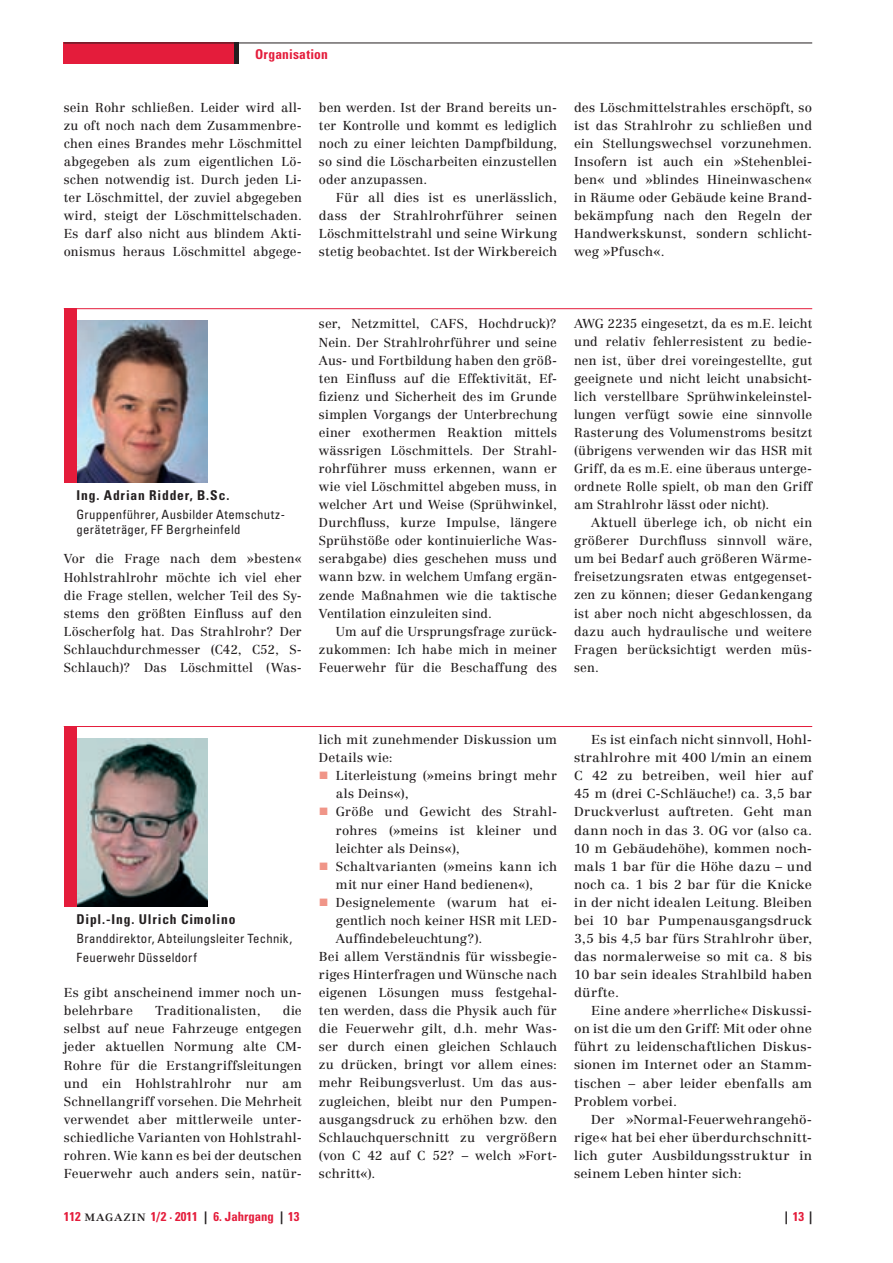
<style>
.page{position:relative;width:893px;height:1263px;background:#fff}
.page>*{position:absolute;margin:0;border:0;box-sizing:border-box;transform-origin:0 0}
.t1{font:700 condensed 13.5px "Univers LT Std";letter-spacing:.06em;color:#231f20}
.t2{font:700 condensed 13.5px "Univers LT Std";letter-spacing:.015em;color:#e41c3b}
.t3{font:12.75px/18px "Centennial LT Std";letter-spacing:.01em;color:#231f20;text-align:justify}
.t4{font:12.75px/18px "Centennial LT Std";letter-spacing:.01em;color:#231f20;text-align:justify;scale:1.06 1}
.t5{font:condensed 12.75px/15px "Univers LT Std";letter-spacing:.025em;color:#231f20}
.t6{font:700 condensed 12.75px "Univers LT Std";color:#e41c3b}
.t7{font:700 condensed 12.75px "Univers LT Std";color:#231f20}
.s1{color:#f09588}
.s2{font-family:"Centennial LT Std";font-weight:400;font-stretch:normal;font-size:14.25px;color:#231f20}
.s3{color:#231f20}
.s4{color:#e41c3b}
</style>
<div class="page">
<div style="left:64px;top:43px;width:170px;height:21px;background:#e41c3b"></div>
<hr style="left:64px;top:43px;width:748px;height:1px;background:#231f20">
<hr style="left:234px;top:43px;width:4px;height:21px;background:#231f20">
<img style="left:77px;top:320px;width:131px;height:162px">
<div style="left:64px;top:308px;width:13px;height:174px;background:#e41c3b"></div>
<img style="left:77px;top:739px;width:131px;height:167px">
<div style="left:64px;top:726px;width:13px;height:180px;background:#e41c3b"></div>
<hr style="left:64px;top:308px;width:748px;height:1px;background:#e41c3b">
<hr style="left:64px;top:726px;width:748px;height:1px;background:#e41c3b">
<p class="t2" style="left:255px;top:46px;width:74px">Organisation</p>
<p class="t3" style="left:64px;top:98px;width:240px">sein Rohr schließen. Leider wird all&shy;zu oft noch nach dem Zusammenbre&shy;chen eines Brandes mehr Löschmittel abgegeben als zum eigentlichen Lö&shy;schen notwendig ist. Durch jeden Li&shy;ter Löschmittel, der zuviel abgegeben wird, steigt der Löschmittelschaden.<br>Es darf also nicht aus blindem Akti&shy;onismus heraus Löschmittel abgege-</p>
<p class="t3" style="left:319px;top:98px;width:240px">ben werden. Ist der Brand bereits un&shy;ter Kontrolle und kommt es lediglich noch zu einer leichten Dampfbildung, so sind die Löscharbeiten einzustellen oder anzupassen.</p>
<p class="t3" style="left:319px;top:189px;width:240px;text-indent:17px">Für all dies ist es unerlässlich, dass der Strahlrohrführer seinen Löschmittelstrahl und seine Wirkung stetig beobachtet. Ist der Wirkbereich</p>
<p class="t3" style="left:574px;top:98px;width:240px">des Löschmittelstrahles erschöpft, so ist das Strahlrohr zu schließen und ein Stellungswechsel vorzunehmen.<br>Insofern ist auch ein »Stehenblei&shy;ben« und »blindes Hineinwaschen« in Räume oder Gebäude keine Brand&shy;bekämpfung nach den Regeln der Handwerkskunst, sondern schlicht&shy;weg »Pfusch«.</p>
<p class="t1" style="left:77px;top:486px;width:154px">Ing. Adrian Ridder, B.Sc.</p>
<p class="t5" style="left:77px;top:507px;width:210px">Gruppenführer, Ausbilder Atemschutz&shy;geräteträger, FF Bergrheinfeld</p>
<p class="t3" style="left:64px;top:550px;width:240px">Vor die Frage nach dem »besten« Hohlstrahlrohr möchte ich viel eher die Frage stellen, welcher Teil des Sy&shy;stems den größten Einfluss auf den Löscherfolg hat. Das Strahlrohr? Der Schlauchdurchmesser (C42, C52, S-Schlauch)? Das Löschmittel (Was-</p>
<p class="t3" style="left:319px;top:315px;width:240px">ser, Netzmittel, CAFS, Hochdruck)?<br>Nein. Der Strahlrohrführer und seine Aus- und Fortbildung haben den größ&shy;ten Einfluss auf die Effektivität, Ef&shy;fizienz und Sicherheit des im Grunde simplen Vorgangs der Unterbrechung einer exothermen Reaktion mittels wässrigen Löschmittels. Der Strahl&shy;rohrführer muss erkennen, wann er wie viel Löschmittel abgeben muss, in welcher Art und Weise (Sprühwinkel, Durchfluss, kurze Impulse, längere Sprühstöße oder kontinuierliche Was&shy;serabgabe) dies geschehen muss und wann bzw. in welchem Umfang ergän&shy;zende Maßnahmen wie die taktische Ventilation einzuleiten sind.</p>
<p class="t3" style="left:319px;top:622px;width:240px;text-indent:17px">Um auf die Ursprungsfrage zurück&shy;zukommen: Ich habe mich in meiner Feuerwehr für die Beschaffung des</p>
<p class="t3" style="left:574px;top:315px;width:240px">AWG 2235 eingesetzt, da es m.E. leicht und relativ fehlerresistent zu bedie&shy;nen ist, über drei voreingestellte, gut geeignete und nicht leicht unabsicht&shy;lich verstellbare Sprühwinkeleinstel&shy;lungen verfügt sowie eine sinnvolle Rasterung des Volumenstroms besitzt (übrigens verwenden wir das HSR mit Griff, da es m.E. eine überaus unterge&shy;ordnete Rolle spielt, ob man den Griff am Strahlrohr lässt oder nicht).</p>
<p class="t3" style="left:574px;top:514px;width:240px;text-indent:17px">Aktuell überlege ich, ob nicht ein größerer Durchfluss sinnvoll wäre, um bei Bedarf auch größeren Wärme&shy;freisetzungsraten etwas entgegenset&shy;zen zu können; dieser Gedankengang ist aber noch nicht abgeschlossen, da dazu auch hydraulische und weitere Fragen berücksichtigt werden müs&shy;sen.</p>
<p class="t1" style="left:77px;top:911px;width:160px">Dipl.-Ing. Ulrich Cimolino</p>
<p class="t5" style="left:77px;top:929px;width:217px;line-height:19.2px">Branddirektor, Abteilungsleiter Technik,<br>Feuerwehr Düsseldorf</p>
<p class="t3" style="left:64px;top:984px;width:240px">Es gibt anscheinend immer noch un&shy;belehrbare</p>
<p class="t3" style="left:64px;top:1002px;width:240px;text-indent:219px">die selbst auf neue Fahrzeuge entgegen jeder aktuellen Normung alte CM-Rohre für die Erstangriffsleitungen und ein Hohlstrahlrohr nur am Schnellangriff vorsehen. Die Mehrheit verwendet aber mittlerweile unter&shy;schiedliche Varianten von Hohlstrahl&shy;rohren. Wie kann es bei der deutschen Feuerwehr auch anders sein, natür-</p>
<p class="t3" style="left:155px;top:1002px;width:107px">Traditionalisten,</p>
<p class="t3" style="left:319px;top:731px;width:240px">lich mit zunehmender Diskussion um<br>Details wie:</p>
<p class="t3" style="left:336px;top:767px;width:223px;text-indent:-17px"><span class="s1">■</span> Literleistung (»meins bringt mehr als Deins«),</p>
<p class="t3" style="left:336px;top:803px;width:223px;text-indent:-17px"><span class="s1">■</span> Größe und Gewicht des Strahl&shy;rohres (»meins ist kleiner und leichter als Deins«),</p>
<p class="t3" style="left:319px;top:857px;width:240px;text-align:center"><span class="s1">■</span> Schaltvarianten (»meins kann ich mit nur einer Hand bedienen«),</p>
<p class="t3" style="left:319px;top:893px;width:240px"><span class="s1">■</span> Designelemente (warum hat ei-</p>
<p class="t3" style="left:336px;top:911px;width:223px">gentlich noch keiner HSR mit LED-</p>
<p class="t3" style="left:336px;top:929px;width:148px">Auffindebeleuchtung?).</p>
<p class="t3" style="left:319px;top:947px;width:240px">Bei allem Verständnis für wissbegie-</p>
<p class="t3" style="left:319px;top:965px;width:240px">riges Hinterfragen und Wünsche nach</p>
<p class="t3" style="left:319px;top:984px;width:240px">eigenen Lösungen muss festgehal-</p>
<p class="t3" style="left:319px;top:1002px;width:240px">ten werden, dass die Physik auch für</p>
<p class="t3" style="left:319px;top:1020px;width:240px">die Feuerwehr gilt, d.h. mehr Was-</p>
<p class="t3" style="left:319px;top:1038px;width:240px">ser durch einen gleichen Schlauch</p>
<p class="t3" style="left:319px;top:1056px;width:240px">zu drücken, bringt vor allem eines:</p>
<p class="t3" style="left:319px;top:1074px;width:240px">mehr Reibungsverlust. Um das aus-</p>
<p class="t3" style="left:319px;top:1092px;width:240px">zugleichen, bleibt nur den Pumpen-</p>
<p class="t3" style="left:319px;top:1110px;width:240px">ausgangsdruck zu erhöhen bzw. den</p>
<p class="t3" style="left:319px;top:1128px;width:240px">Schlauchquerschnitt zu vergrößern</p>
<p class="t3" style="left:319px;top:1146px;width:240px">(von C 42 auf C 52? – welch »Fort-</p>
<p class="t3" style="left:319px;top:1164px;width:58px">schritt«).</p>
<p class="t4" style="left:574px;top:731px;width:226px;text-indent:17px">Es ist einfach nicht sinnvoll, Hohl&shy;strahlrohre mit 400 l/min an einem C 42 zu betreiben, weil hier auf 45 m (drei C-Schläuche!) ca. 3,5 bar Druckverlust auftreten. Geht man dann noch in das 3. OG vor (also ca.<br>10 m Gebäudehöhe), kommen noch&shy;mals 1 bar für die Höhe dazu – und noch ca. 1 bis 2 bar für die Knicke in der nicht idealen Leitung. Bleiben bei 10 bar Pumpenausgangsdruck 3,5 bis 4,5 bar fürs Strahlrohr über, das normalerweise so mit ca. 8 bis 10 bar sein ideales Strahlbild haben dürfte.</p>
<p class="t4" style="left:574px;top:1002px;width:226px;text-indent:17px">Eine andere »herrliche« Diskussi&shy;on ist die um den Griff: Mit oder ohne führt zu leidenschaftlichen Diskus&shy;sionen im Internet oder an Stamm&shy;tischen – aber leider ebenfalls am Problem vorbei.</p>
<p class="t4" style="left:574px;top:1110px;width:226px;text-indent:17px">Der »Normal-Feuerwehrangehö&shy;rige« hat bei eher überdurchschnitt&shy;lich guter Ausbildungsstruktur in seinem Leben hinter sich:</p>
<p class="t6" style="left:64px;top:1208px;width:237px">112 <span class="s2">magazin</span> 1/2 · 2011 <span class="s3">|</span> 6. Jahrgang <span class="s3">|</span> 13</p>
<p class="t7" style="left:785px;top:1208px;width:29px">|<span class="s4">13</span>|</p>
</div>
